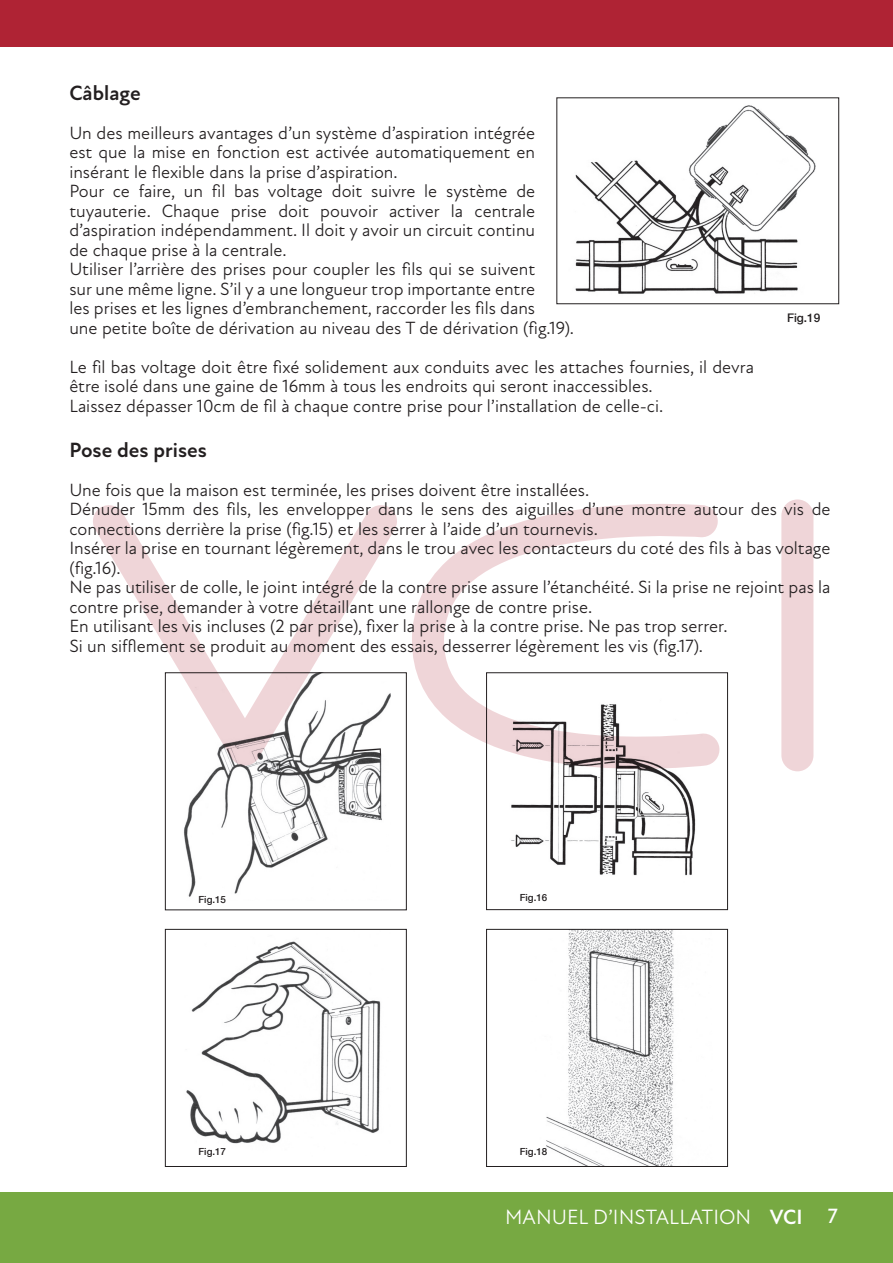
<style>
.page{position:relative;width:893px;height:1263px;background:#fff}
.page>*{position:absolute;margin:0;border:0;box-sizing:border-box;transform-origin:0 0}
.t1{font:21px "Atten New";color:#fff}
.t2{font:700 21px "Atten New";color:#231f20}
.t3{font:18px/19.5px "Atten New";color:#231f20}
.t4{font:500 11.85px "Helvetica Neue";color:#231f20}
.t5{font:500 9.75px "Helvetica Neue";color:#231f20}
.s1{font-weight:700}
.s2{font-weight:500}
</style>
<div class="page">
<svg style="left:93px;top:505px;width:304px;height:261px"></svg>
<svg style="left:412px;top:504px;width:306px;height:239px"></svg>
<div style="left:781px;top:499px;width:32px;height:272px;background:#efd5d8;border-radius:16px"></div>
<div style="left:0;top:1193px;width:893px;height:70px;background:#77a942"></div>
<div style="left:0;top:0;width:893px;height:47px;background:#af2334"></div>
<div style="left:165px;top:673px;width:241px;height:237px;background:#fff"></div>
<img style="left:181px;top:674px;width:210px;height:223px">
<div style="left:165px;top:672px;width:242px;height:238px;border:1px solid #231f20"></div>
<div style="left:487px;top:673px;width:240px;height:237px;background:#fff"></div>
<img style="left:502px;top:704px;width:210px;height:172px">
<div style="left:486px;top:672px;width:242px;height:238px;border:1px solid #231f20"></div>
<img style="left:186px;top:941px;width:195px;height:203px">
<div style="left:165px;top:929px;width:242px;height:238px;border:1px solid #231f20"></div>
<img style="left:546px;top:931px;width:128px;height:234px">
<div style="left:486px;top:929px;width:242px;height:238px;border:1px solid #231f20"></div>
<img style="left:575px;top:105px;width:241px;height:189px">
<div style="left:556px;top:97px;width:283px;height:207px;border:1px solid #231f20"></div>
<p class="t2" style="left:69px;top:80px;width:73px">Câblage</p>
<p class="t3" style="left:69px;top:123px;width:506px">Un des meilleurs avantages d’un système d’aspiration intégrée<br>est que la mise en fonction est activée automatiquement en insérant le flexible dans la prise d’aspiration.<br>Pour ce faire, un fil bas voltage doit suivre le système de tuyauterie. Chaque prise doit pouvoir activer la centrale d’aspiration indépendamment. Il doit y avoir un circuit continu<br>de chaque prise à la centrale.<br>Utiliser l’arrière des prises pour coupler les fils qui se suivent<br>sur une même ligne. S’il y a une longueur trop importante entre<br>les prises et les lignes d’embranchement, raccorder les fils dans<br>une petite boîte de dérivation au niveau des T de dérivation (fig.19).</p>
<p class="t3" style="left:69px;top:357px;width:686px">Le fil bas voltage doit être fixé solidement aux conduits avec les attaches fournies, il devra être isolé dans une gaine de 16mm à tous les endroits qui seront inaccessibles.<br>Laissez dépasser 10cm de fil à chaque contre prise pour l’installation de celle-ci.</p>
<p class="t4" style="left:787px;top:308px;width:35px">Fig.19</p>
<p class="t2" style="left:69px;top:437px;width:139px">Pose des prises</p>
<p class="t3" style="left:69px;top:480px;width:763px">Une fois que la maison est terminée, les prises doivent être installées.<br>Dénuder 15mm des fils, les envelopper dans le sens des aiguilles d’une montre autour des vis de connections derrière la prise (fig.15) et les serrer à l’aide d’un tournevis.<br>Insérer la prise en tournant légèrement, dans le trou avec les contacteurs du coté des fils à bas voltage (fig.16).<br>Ne pas utiliser de colle, le joint intégré de la contre prise assure l’étanchéité. Si la prise ne rejoint pas la contre prise, demander à votre détaillant une rallonge de contre prise.<br>En utilisant les vis incluses (2 par prise), fixer la prise à la contre prise. Ne pas trop serrer.<br>Si un sifflement se produit au moment des essais, desserrer légèrement les vis (fig.17).</p>
<p class="t5" style="left:198px;top:891px;width:29px">Fig.15</p>
<p class="t5" style="left:520px;top:889px;width:29px">Fig.16</p>
<p class="t5" style="left:198px;top:1144px;width:29px">Fig.17</p>
<p class="t5" style="left:520px;top:1144px;width:29px">Fig.18</p>
<p class="t1" style="left:505px;top:1204px;width:334px">MANUEL D’INSTALLATION <span class="s1">VCI</span> <span class="s2">7</span></p>
</div>
